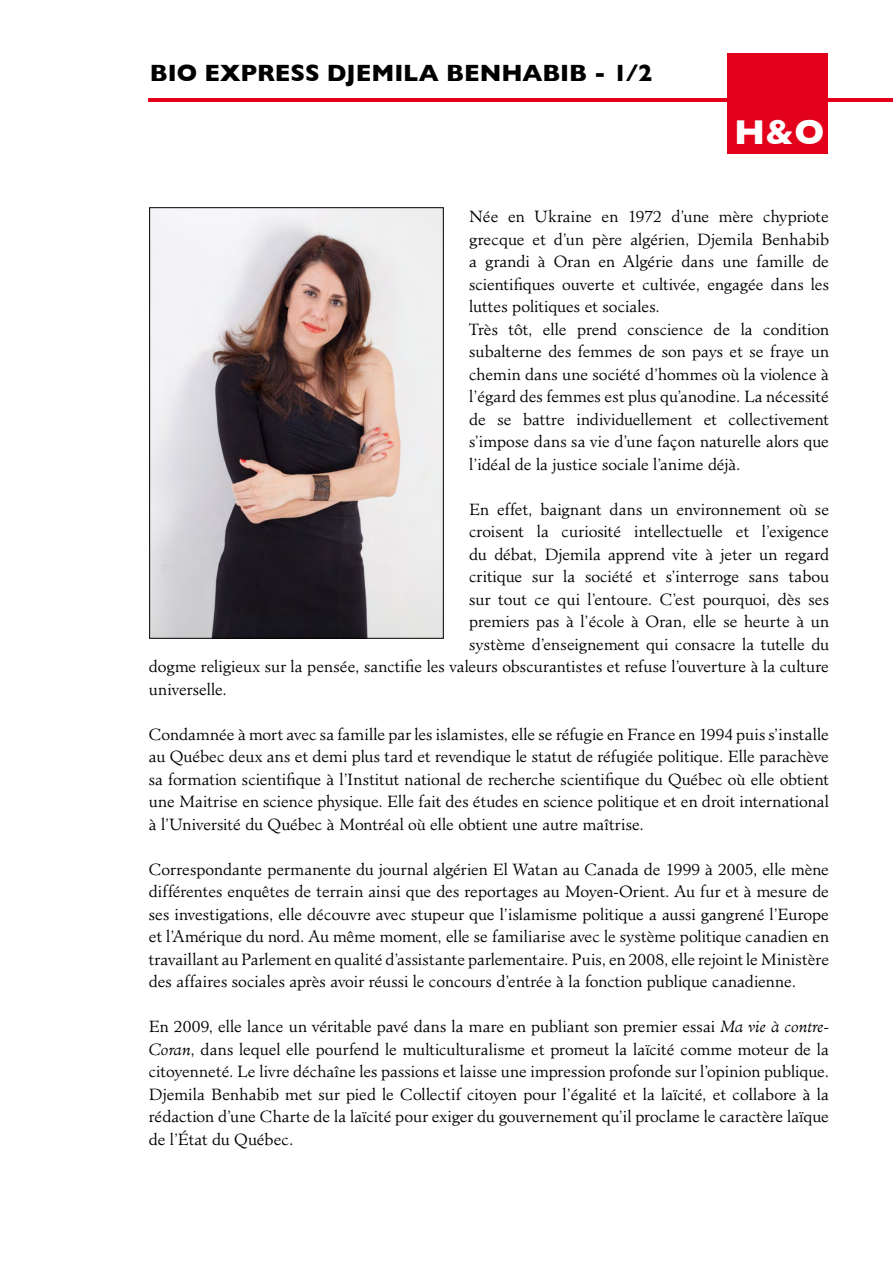
<style>
.page{position:relative;width:893px;height:1263px;background:#fff}
.page>*{position:absolute;margin:0;border:0;box-sizing:border-box;transform-origin:0 0}
.t1{font:700 35.1px "Gill Sans";color:#fff}
.t2{font:700 24px "Gill Sans";letter-spacing:-.005em;color:#000}
.t3{font:300 15.75px/22.5px "Minister";color:#000;text-align:justify}
.s1{font-style:italic}
</style>
<div class="page">
<hr style="left:149px;top:98px;width:744px;height:3px;background:#e2001a">
<img style="left:151px;top:209px;width:291px;height:428px">
<div style="left:149px;top:207px;width:295px;height:432px;border:1px solid #000"></div>
<div style="left:727px;top:53px;width:101px;height:101px;background:#e2001a"></div>
<p class="t2" style="left:150px;top:54px;width:504px">BIO EXPRESS DJEMILA BENHABIB - 1/2</p>
<p class="t1" style="left:734px;top:111px;width:91px">H&amp;O</p>
<p class="t3" style="left:469px;top:205px;width:361px">Née en Ukraine en 1972 d’une mère chypriote grecque et d’un père algérien, Djemila Benhabib a grandi à Oran en Algérie dans une famille de scientifiques ouverte et cultivée, engagée dans les luttes politiques et sociales.</p>
<p class="t3" style="left:469px;top:318px;width:361px">Très tôt, elle prend conscience de la condition subalterne des femmes de son pays et se fraye un chemin dans une société d’hommes où la violence à l’égard des femmes est plus qu’anodine. La nécessité de se battre individuellement et collectivement s’impose dans sa vie d’une façon naturelle alors que l’idéal de la justice sociale l’anime déjà.</p>
<p class="t3" style="left:469px;top:498px;width:361px">En effet, baignant dans un environnement où se</p>
<p class="t3" style="left:469px;top:520px;width:361px">croisent la curiosité intellectuelle et l’exigence</p>
<p class="t3" style="left:469px;top:543px;width:361px">du débat, Djemila apprend vite à jeter un regard</p>
<p class="t3" style="left:469px;top:565px;width:361px">critique sur la société et s’interroge sans tabou</p>
<p class="t3" style="left:469px;top:588px;width:361px">sur tout ce qui l’entoure. C’est pourquoi, dès ses</p>
<p class="t3" style="left:469px;top:610px;width:361px">premiers pas à l’école à Oran, elle se heurte à un</p>
<p class="t3" style="left:469px;top:633px;width:361px">système d’enseignement qui consacre la tutelle du</p>
<p class="t3" style="left:149px;top:655px;width:682px">dogme religieux sur la pensée, sanctifie les valeurs obscurantistes et refuse l’ouverture à la culture</p>
<p class="t3" style="left:149px;top:678px;width:80px">universelle.</p>
<p class="t3" style="left:149px;top:723px;width:682px">Condamnée à mort avec sa famille par les islamistes, elle se réfugie en France en 1994 puis s’installe au Québec deux ans et demi plus tard et revendique le statut de réfugiée politique. Elle parachève sa formation scientifique à l’Institut national de recherche scientifique du Québec où elle obtient une Maitrise en science physique. Elle fait des études en science politique et en droit international à l’Université du Québec à Montréal où elle obtient une autre maîtrise.</p>
<p class="t3" style="left:149px;top:858px;width:682px">Correspondante permanente du journal algérien El Watan au Canada de 1999 à 2005, elle mène différentes enquêtes de terrain ainsi que des reportages au Moyen-Orient. Au fur et à mesure de ses investigations, elle découvre avec stupeur que l’islamisme politique a aussi gangrené l’Europe et l’Amérique du nord. Au même moment, elle se familiarise avec le système politique canadien en travaillant au Parlement en qualité d’assistante parlementaire. Puis, en 2008, elle rejoint le Ministère des affaires sociales après avoir réussi le concours d’entrée à la fonction publique canadienne.</p>
<p class="t3" style="left:149px;top:1015px;width:682px">En 2009, elle lance un véritable pavé dans la mare en publiant son premier essai <span class="s1">Ma vie à contre-Coran</span>, dans lequel elle pourfend le multiculturalisme et promeut la laïcité comme moteur de la citoyenneté. Le livre déchaîne les passions et laisse une impression profonde sur l’opinion publique.<br>Djemila Benhabib met sur pied le Collectif citoyen pour l’égalité et la laïcité, et collabore à la rédaction d’une Charte de la laïcité pour exiger du gouvernement qu’il proclame le caractère laïque de l’État du Québec.</p>
</div>
